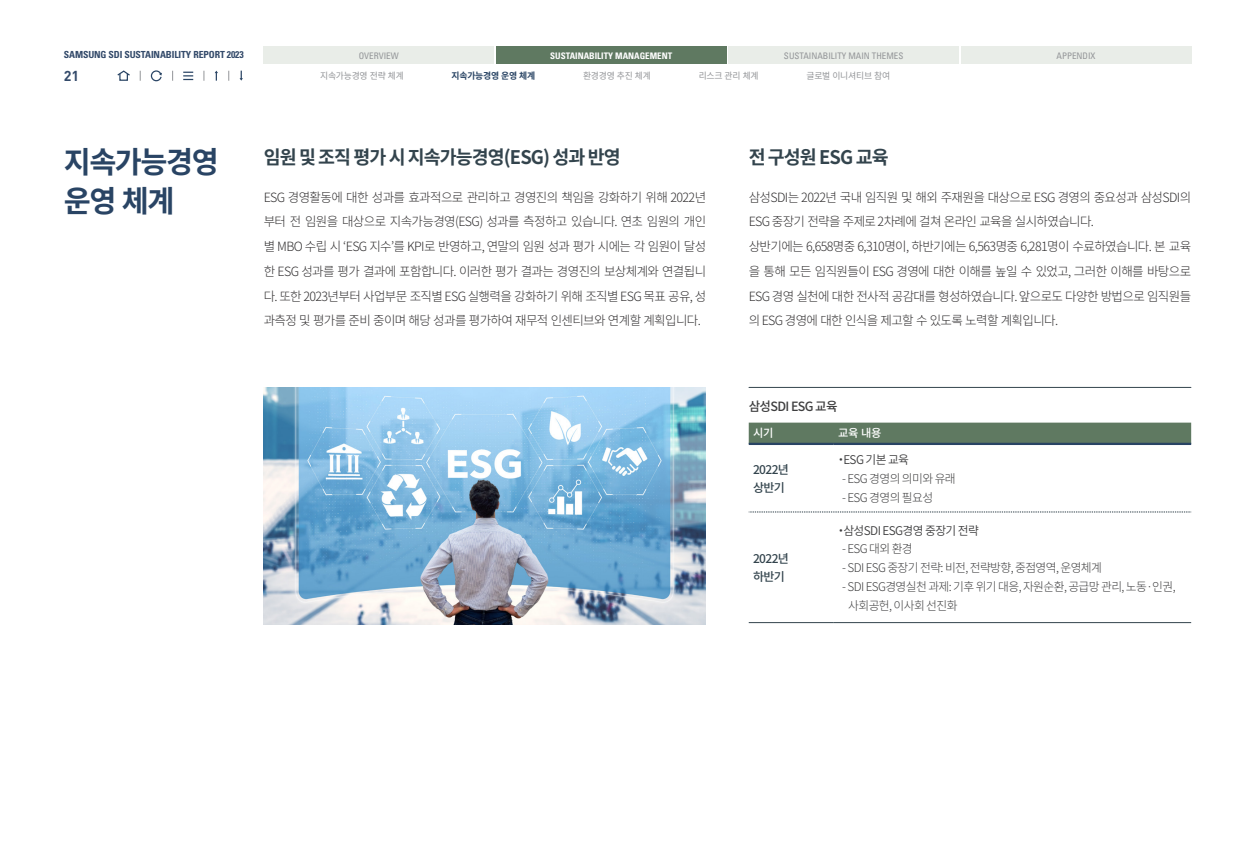
<style>
.page{position:relative;width:1255px;height:851px;background:#fff}
.page>*{position:absolute;margin:0;border:0;box-sizing:border-box;transform-origin:0 0}
.t1{font:700 30px "Noto Sans CJ Kkr";letter-spacing:-.05em;color:#294464}
.t2{font:700 18.75px "Noto Sans CJ Kkr";letter-spacing:-.05em;color:#33444d}
.t3{font:700 14.25px "DIN Pro";color:#334a6a}
.t4{font:300 12.75px/24.8px "Noto Sans CJ Kkr";letter-spacing:-.05em;color:#312f30;text-align:justify}
.t5{font:500 12.75px "Noto Sans CJ Kkr";letter-spacing:-.05em;color:#3e3e3f}
.t6{font:300 12px "Noto Sans CJ Kkr";letter-spacing:-.05em;color:#3e3e3f}
.t7{font:600 12px "Noto Sans CJ Kkr";letter-spacing:-.05em;color:#3e3e3f}
.t8{font:500 12px "Noto Sans CJ Kkr";letter-spacing:-.05em;color:#33444d}
.t9{font:500 11.25px "Noto Sans CJ Kkr";color:#fff}
.t10{font:700 condensed 9.75px "Univers LT Std";letter-spacing:-.01em;color:#334a6a}
.t11{font:condensed 9px "Univers LT Std";color:#939598}
.t12{font:9px "Noto Sans CJ Kkr";letter-spacing:-.025em;color:#939598}
.t13{font:700 condensed 9px "Univers LT Std";color:#fff}
.t14{font:700 9px "Noto Sans CJ Kkr";letter-spacing:-.025em;color:#294464}
</style>
<div class="page">
<div style="left:264px;top:47px;width:230px;height:17px;background:#e9ede8"></div>
<div style="left:961px;top:47px;width:230px;height:17px;background:#e9ede8"></div>
<div style="left:496px;top:47px;width:230px;height:17px;background:#5f7961"></div>
<div style="left:728px;top:47px;width:230px;height:17px;background:#e9ede8"></div>
<div style="left:119px;top:73px;width:9px;height:8px;border:1px solid #294464"></div>
<svg style="left:117px;top:70px;width:13px;height:7px"></svg>
<svg style="left:183px;top:72px;width:10px;height:8px"></svg>
<svg style="left:150px;top:70px;width:12px;height:12px"></svg>
<svg style="left:215px;top:71px;width:3px;height:10px"></svg>
<svg style="left:239px;top:71px;width:4px;height:10px"></svg>
<hr style="left:749px;top:387px;width:441px;height:1px;background:#33444d">
<div style="left:748px;top:422px;width:443px;height:20px;background:#5f7961"></div>
<svg style="left:748px;top:511px;width:443px;height:1px"></svg>
<hr style="left:748px;top:442px;width:85px;height:3px;background:#294464">
<hr style="left:833px;top:442px;width:358px;height:3px;background:#294464">
<hr style="left:748px;top:622px;width:85px;height:1px;background:#33444d">
<hr style="left:833px;top:622px;width:358px;height:1px;background:#33444d">
<img style="left:264px;top:387px;width:441px;height:237px">
<p class="t10" style="left:64px;top:49px;width:181px">SAMSUNG SDI SUSTAINABILITY REPORT 2023</p>
<p class="t3" style="left:64px;top:66px;width:17px">21</p>
<p class="t11" style="left:359px;top:50px;width:42px">OVERVIEW</p>
<p class="t13" style="left:550px;top:50px;width:123px">SUSTAINABILITY MANAGEMENT</p>
<p class="t11" style="left:784px;top:50px;width:121px">SUSTAINABILITY MAIN THEMES</p>
<p class="t11" style="left:1056px;top:50px;width:41px">APPENDIX</p>
<p class="t12" style="left:320px;top:70px;width:85px">지속가능경영 전략 체계</p>
<p class="t14" style="left:451px;top:70px;width:85px">지속가능경영 운영 체계</p>
<p class="t12" style="left:583px;top:70px;width:69px">환경경영 추진 체계</p>
<p class="t12" style="left:698px;top:70px;width:61px">리스크 관리 체계</p>
<p class="t12" style="left:806px;top:70px;width:85px">글로벌 이니셔티브 참여</p>
<p class="t1" style="left:64px;top:145px;width:156px">지속가능경영</p>
<p class="t1" style="left:64px;top:184px;width:112px">운영 체계</p>
<p class="t2" style="left:264px;top:146px;width:358px">임원 및 조직 평가 시 지속가능경영(ESG) 성과 반영</p>
<p class="t4" style="left:264px;top:185px;width:444px">ESG 경영활동에 대한 성과를 효과적으로 관리하고 경영진의 책임을 강화하기 위해 2022년 부터 전 임원을 대상으로 지속가능경영(ESG) 성과를 측정하고 있습니다. 연초 임원의 개인 별 MBO 수립 시 ‘ESG 지수’를 KPI로 반영하고, 연말의 임원 성과 평가 시에는 각 임원이 달성 한 ESG 성과를 평가 결과에 포함합니다. 이러한 평가 결과는 경영진의 보상체계와 연결됩니 다. 또한 2023년부터 사업부문 조직별 ESG 실행력을 강화하기 위해 조직별 ESG 목표 공유, 성 과측정 및 평가를 준비 중이며 해당 성과를 평가하여 재무적 인센티브와 연계할 계획입니다.</p>
<p class="t2" style="left:748px;top:146px;width:141px">전 구성원 ESG 교육</p>
<p class="t4" style="left:748px;top:185px;width:444px">삼성SDI는 2022년 국내 임직원 및 해외 주재원을 대상으로 ESG 경영의 중요성과 삼성SDI의<br>ESG 중장기 전략을 주제로 2차례에 걸쳐 온라인 교육을 실시하였습니다.</p>
<p class="t4" style="left:748px;top:234px;width:444px">상반기에는 6,658명중 6,310명이, 하반기에는 6,563명중 6,281명이 수료하였습니다. 본 교육 을 통해 모든 임직원들이 ESG 경영에 대한 이해를 높일 수 있었고, 그러한 이해를 바탕으로 ESG 경영 실천에 대한 전사적 공감대를 형성하였습니다. 앞으로도 다양한 방법으로 임직원들 의 ESG 경영에 대한 인식을 제고할 수 있도록 노력할 계획입니다.</p>
<p class="t5" style="left:748px;top:399px;width:90px">삼성SDI ESG 교육</p>
<p class="t9" style="left:753px;top:426px;width:22px">시기</p>
<p class="t9" style="left:838px;top:426px;width:45px">교육 내용</p>
<p class="t8" style="left:753px;top:463px;width:37px">2022년</p>
<p class="t8" style="left:753px;top:481px;width:33px">상반기</p>
<p class="t7" style="left:835px;top:453px;width:75px">・ESG 기본 교육</p>
<p class="t6" style="left:842px;top:472px;width:115px">- ESG 경영의 의미와 유래</p>
<p class="t6" style="left:842px;top:490px;width:93px">- ESG 경영의 필요성</p>
<p class="t8" style="left:753px;top:552px;width:37px">2022년</p>
<p class="t8" style="left:753px;top:570px;width:33px">하반기</p>
<p class="t7" style="left:835px;top:523px;width:145px">・삼성SDI ESG경영 중장기 전략</p>
<p class="t6" style="left:842px;top:542px;width:72px">- ESG 대외 환경</p>
<p class="t6" style="left:842px;top:561px;width:261px">- SDI ESG 중장기 전략: 비전, 전략방향, 중점영역, 운영체계</p>
<p class="t6" style="left:842px;top:579px;width:335px">- SDI ESG경영실천 과제: 기후 위기 대응, 자원순환, 공급망 관리, 노동·인권,</p>
<p class="t6" style="left:848px;top:598px;width:111px">사회공헌, 이사회 선진화</p>
</div>
